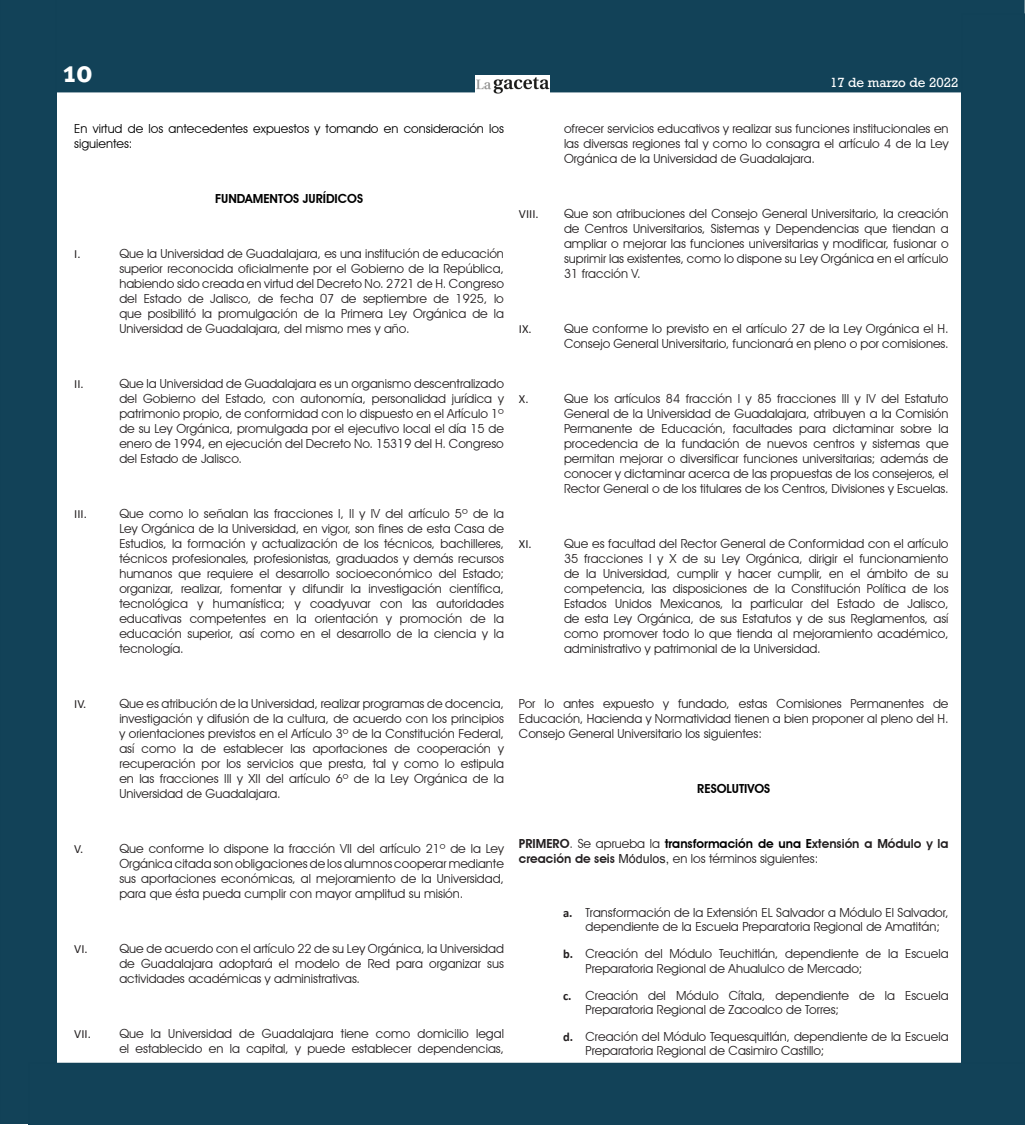
<style>
.page{position:relative;width:1025px;height:1125px;background:#fff}
.page>*{position:absolute;margin:0;border:0;box-sizing:border-box;transform-origin:0 0}
.t1{font:700 30px "Meta Plus";color:#fff}
.t2{font:12.5px/15px "Avant Garde IT Cby BT";color:#231f20;text-align:justify}
.t3{font:600 12.5px/15px "Avant Garde IT Cby BT";color:#231f20}
.t4{font:12.5px/15px "Avant Garde IT Cby BT";color:#000}
.t5{font:12.5px "Calibri";color:#231f20}
.t6{font:600 12.5px "Avant Garde IT Cby BT";color:#000}
.t7{font:12.5px "Rockwell";color:#fff}
.s1{font-weight:400}
.s2{color:#000}
.s3{font-family:"Arial";font-weight:400}
.s4{font-family:"Calibri";font-weight:700}
</style>
<div class="page">
<div style="left:57px;top:0;width:967px;height:92px;background:#124258"></div>
<img style="left:475px;top:75px;width:74px;height:19px">
<div style="left:0;top:0;width:57px;height:1124px;background:#124258"></div>
<svg style="left:960px;top:13px;width:64px;height:1050px"></svg>
<div style="left:28px;top:1063px;width:996px;height:62px;background:#124258"></div>
<h1 class="t1" style="left:63px;top:54px;width:30px">10</h1>
<p class="t7" style="left:829px;top:74px;width:130px">17 de marzo de 2022</p>
<p class="t4" style="left:74px;top:121px;width:431px">En virtud de los antecedentes expuestos y tomando en consideración los siguientes:</p>
<p class="t2" style="left:563px;top:121px;width:386px">ofrecer servicios educativos y realizar sus funciones institucionales en las diversas regiones tal y como lo consagra el artículo 4 de la Ley Orgánica de la Universidad de Guadalajara.</p>
<p class="t6" style="left:215px;top:191px;width:149px">FUNDAMENTOS JURÍDICOS</p>
<p class="t5" style="left:74px;top:245px;width:8px">I.</p>
<p class="t2" style="left:119px;top:246px;width:386px">Que la Universidad de Guadalajara, es una institución de educación superior reconocida oficialmente por el Gobierno de la República, habiendo sido creada en virtud del Decreto No. 2721 de H. Congreso del Estado de Jalisco, de fecha 07 de septiembre de 1925, lo que posibilitó la promulgación de la Primera Ley Orgánica de la Universidad de Guadalajara, del mismo mes y año.</p>
<p class="t5" style="left:74px;top:375px;width:11px">II.</p>
<p class="t2" style="left:119px;top:376px;width:386px">Que la Universidad de Guadalajara es un organismo descentralizado del Gobierno del Estado, con autonomía, personalidad jurídica y patrimonio propio, de conformidad con lo dispuesto en el Artículo 1º de su Ley Orgánica, promulgada por el ejecutivo local el día 15 de enero de 1994, en ejecución del Decreto No. 15319 del H. Congreso del Estado de Jalisco.</p>
<p class="t5" style="left:74px;top:505px;width:14px">III.</p>
<p class="t2" style="left:119px;top:506px;width:386px">Que como lo señalan las fracciones I, II y IV del artículo 5º de la Ley Orgánica de la Universidad, en vigor, son fines de esta Casa de Estudios, la formación y actualización de los técnicos, bachilleres, técnicos profesionales, profesionistas, graduados y demás recursos humanos que requiere el desarrollo socioeconómico del Estado; organizar, realizar, fomentar y difundir la investigación científica, tecnológica y humanística; y coadyuvar con las autoridades educativas competentes en la orientación y promoción de la educación superior, así como en el desarrollo de la ciencia y la tecnología.</p>
<p class="t5" style="left:518px;top:205px;width:21px">VIII.</p>
<p class="t2" style="left:563px;top:206px;width:386px">Que son atribuciones del Consejo General Universitario, la creación de Centros Universitarios, Sistemas y Dependencias que tiendan a ampliar o mejorar las funciones universitarias y modificar, fusionar o suprimir las existentes, como lo dispone su Ley Orgánica en el artículo 31 fracción V.</p>
<p class="t5" style="left:518px;top:320px;width:14px">IX.</p>
<p class="t2" style="left:563px;top:321px;width:386px">Que conforme lo previsto en el artículo 27 de la Ley Orgánica el H.<br>Consejo General Universitario, funcionará en pleno o por comisiones.</p>
<p class="t5" style="left:518px;top:390px;width:11px">X.</p>
<p class="t2" style="left:563px;top:391px;width:386px">Que los artículos 84 fracción I y 85 fracciones III y IV del Estatuto General de la Universidad de Guadalajara, atribuyen a la Comisión Permanente de Educación, facultades para dictaminar sobre la procedencia de la fundación de nuevos centros y sistemas que permitan mejorar o diversificar funciones universitarias; además de conocer y dictaminar acerca de las propuestas de los consejeros, el Rector General o de los titulares de los Centros, Divisiones y Escuelas.</p>
<p class="t5" style="left:518px;top:535px;width:14px">XI.</p>
<p class="t2" style="left:563px;top:536px;width:386px">Que es facultad del Rector General de Conformidad con el artículo 35 fracciones I y X de su Ley Orgánica, dirigir el funcionamiento de la Universidad, cumplir y hacer cumplir, en el ámbito de su competencia, las disposiciones de la Constitución Política de los Estados Unidos Mexicanos, la particular del Estado de Jalisco, de esta Ley Orgánica, de sus Estatutos y de sus Reglamentos, así como promover todo lo que tienda al mejoramiento académico, administrativo y patrimonial de la Universidad.</p>
<p class="t5" style="left:74px;top:695px;width:14px">IV.</p>
<p class="t2" style="left:119px;top:696px;width:386px">Que es atribución de la Universidad, realizar programas de docencia, investigación y difusión de la cultura, de acuerdo con los principios y orientaciones previstos en el Artículo 3º de la Constitución Federal, así como la de establecer las aportaciones de cooperación y recuperación por los servicios que presta, tal y como lo estipula en las fracciones III y XII del artículo 6º de la Ley Orgánica de la Universidad de Guadalajara.</p>
<p class="t2" style="left:518px;top:696px;width:431px">Por lo antes expuesto y fundado, estas Comisiones Permanentes de Educación, Hacienda y Normatividad tienen a bien proponer al pleno del H.<br>Consejo General Universitario los siguientes:</p>
<p class="t6" style="left:697px;top:781px;width:74px">RESOLUTIVOS</p>
<p class="t5" style="left:74px;top:840px;width:10px">V.</p>
<p class="t2" style="left:119px;top:841px;width:386px">Que conforme lo dispone la fracción VII del artículo 21º de la Ley Orgánica citada son obligaciones de los alumnos cooperar mediante sus aportaciones económicas, al mejoramiento de la Universidad, para que ésta pueda cumplir con mayor amplitud su misión.</p>
<p class="t5" style="left:74px;top:940px;width:15px">VI.</p>
<p class="t2" style="left:119px;top:941px;width:386px">Que de acuerdo con el artículo 22 de su Ley Orgánica, la Universidad de Guadalajara adoptará el modelo de Red para organizar sus actividades académicas y administrativas.</p>
<p class="t5" style="left:74px;top:1025px;width:18px">VII.</p>
<p class="t2" style="left:119px;top:1026px;width:386px">Que la Universidad de Guadalajara tiene como domicilio legal el establecido en la capital, y puede establecer dependencias,</p>
<p class="t3" style="left:518px;top:836px;width:431px">PRIMERO<span class="s1">. Se aprueba la</span> <span class="s2">transformación de una E</span>xtensión a Módulo y la creación de seis <span class="s3">Módulos,</span> <span class="s1">en los términos siguientes:</span></p>
<p class="t2" style="left:585px;top:905px;width:364px;line-height:14.4px;text-indent:-22px"><span class="s4">a.</span> Transformación de la Extensión EL Salvador a Módulo El Salvador, dependiente de la Escuela Preparatoria Regional de Amatitán;</p>
<p class="t2" style="left:585px;top:947px;width:364px;line-height:14.4px;text-indent:-22px"><span class="s4">b.</span> Creación del Módulo Teuchitlán, dependiente de la Escuela<br>Preparatoria Regional de Ahualulco de Mercado;</p>
<p class="t2" style="left:585px;top:988px;width:364px;line-height:14.4px;text-indent:-22px"><span class="s4">c.</span> Creación del Módulo Cítala, dependiente de la Escuela<br>Preparatoria Regional de Zacoalco de Torres;</p>
<p class="t2" style="left:585px;top:1029px;width:364px;line-height:14.4px;text-indent:-22px"><span class="s4">d.</span> Creación del Módulo Tequesquitlán, dependiente de la Escuela<br>Preparatoria Regional de Casimiro Castillo;</p>
</div>
